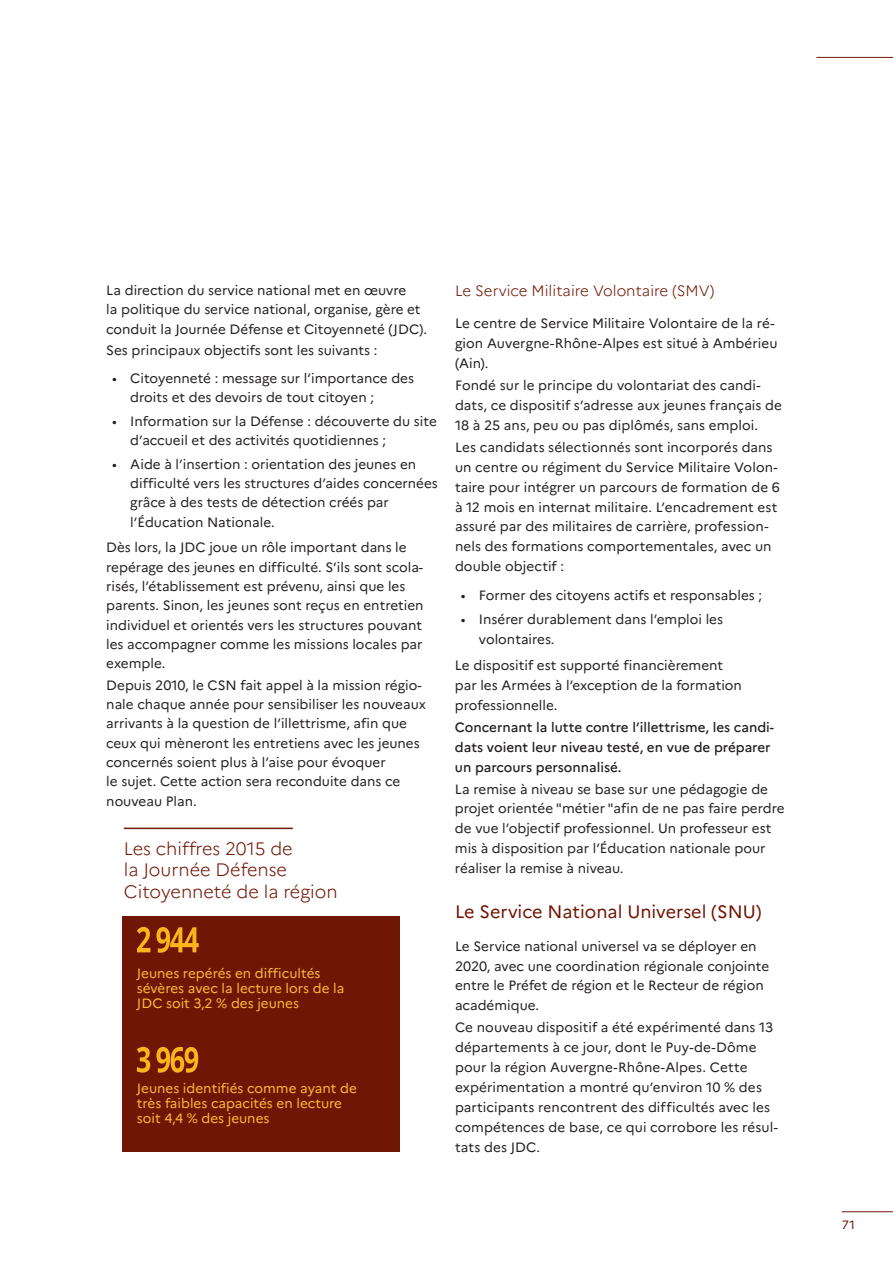
<style>
.page{position:relative;width:893px;height:1263px;background:#fff}
.page>*{position:absolute;margin:0;border:0;box-sizing:border-box;transform-origin:0 0}
.t1{font:300 18px/21.6px "Marianne";color:#701604}
.t2{font:18px "Marianne";color:#701604}
.t3{font:300 15px "Marianne";color:#701604}
.t4{font:13.5px/20px "Marianne";color:#231f20}
.t5{font:13.5px/15px "Marianne";color:#fdbc37}
.t6{font:500 13.5px/20px "Marianne";color:#231f20}
.t7{font:12px "Marianne";color:#701604}
</style>
<div class="page">
<div style="left:122px;top:916px;width:278px;height:236px;background:#701604"></div>
<hr style="left:124px;top:828px;width:169px;height:1px;background:#701604">
<svg style="left:137px;top:927px;width:62px;height:26px"></svg>
<svg style="left:137px;top:1047px;width:61px;height:26px"></svg>
<hr style="left:842px;top:1211px;width:51px;height:1px;background:#701604">
<hr style="left:816px;top:57px;width:77px;height:1px;background:#701604">
<p class="t4" style="left:106px;top:280px;width:322px;line-height:19.4px">La direction du service national met en œuvre<br>la politique du service national, organise, gère et conduit la Journée Défense et Citoyenneté (JDC).</p>
<p class="t4" style="left:106px;top:340px;width:273px">Ses principaux objectifs sont les suivants :</p>
<p class="t4" style="left:130px;top:368px;width:285px;line-height:19.4px;text-indent:-18px">• Citoyenneté : message sur l’importance des droits et des devoirs de tout citoyen ;</p>
<p class="t4" style="left:130px;top:411px;width:308px;line-height:19.4px;text-indent:-18px">• Information sur la Défense : découverte du site d’accueil et des activités quotidiennes ;</p>
<p class="t4" style="left:130px;top:454px;width:309px;line-height:19.4px;text-indent:-18px">• Aide à l’insertion : orientation des jeunes en difficulté vers les structures d’aides concernées grâce à des tests de détection créés par l’Éducation Nationale.</p>
<p class="t4" style="left:106px;top:538px;width:319px;line-height:19.4px">Dès lors, la JDC joue un rôle important dans le repérage des jeunes en difficulté. S’ils sont scola&shy;risés, l’établissement est prévenu, ainsi que les parents. Sinon, les jeunes sont reçus en entretien individuel et orientés vers les structures pouvant les accompagner comme les missions locales par exemple.</p>
<p class="t4" style="left:106px;top:675px;width:321px;line-height:19.4px">Depuis 2010, le CSN fait appel à la mission régio&shy;nale chaque année pour sensibiliser les nouveaux arrivants à la question de l’illettrisme, afin que ceux qui mèneront les entretiens avec les jeunes concernés soient plus à l’aise pour évoquer<br>le sujet. Cette action sera reconduite dans ce nouveau Plan.</p>
<h1 class="t1" style="left:124px;top:837px;width:215px">Les chiffres 2015 de<br>la Journée Défense<br>Citoyenneté de la région</h1>
<p class="t5" style="left:137px;top:965px;width:209px">Jeunes repérés en difficultés sévères avec la lecture lors de la<br>JDC soit 3,2 % des jeunes</p>
<p class="t5" style="left:137px;top:1080px;width:222px">Jeunes identifiés comme ayant de très faibles capacités en lecture soit 4,4 % des jeunes</p>
<p class="t3" style="left:455px;top:281px;width:261px">Le Service Militaire Volontaire (SMV)</p>
<p class="t4" style="left:455px;top:313px;width:324px">Le centre de Service Militaire Volontaire de la ré&shy;gion Auvergne-Rhône-Alpes est situé à Ambérieu (Ain).</p>
<p class="t4" style="left:455px;top:375px;width:329px">Fondé sur le principe du volontariat des candi&shy;dats, ce dispositif s’adresse aux jeunes français de<br>18 à 25 ans, peu ou pas diplômés, sans emploi.</p>
<p class="t4" style="left:455px;top:437px;width:326px">Les candidats sélectionnés sont incorporés dans un centre ou régiment du Service Militaire Volon&shy;taire pour intégrer un parcours de formation de 6 à 12 mois en internat militaire. L’encadrement est assuré par des militaires de carrière, profession&shy;nels des formations comportementales, avec un double objectif :</p>
<p class="t4" style="left:461px;top:585px;width:303px">• Former des citoyens actifs et responsables ;</p>
<p class="t4" style="left:479px;top:609px;width:246px;text-indent:-18px">• Insérer durablement dans l’emploi les volontaires.</p>
<p class="t4" style="left:455px;top:655px;width:288px">Le dispositif est supporté financièrement par les Armées à l’exception de la formation professionnelle.</p>
<p class="t6" style="left:455px;top:717px;width:321px">Concernant la lutte contre l’illettrisme, les candi&shy;dats voient leur niveau testé, en vue de préparer un parcours personnalisé.</p>
<p class="t4" style="left:455px;top:779px;width:331px">La remise à niveau se base sur une pédagogie de projet orientée "métier "afin de ne pas faire perdre de vue l’objectif professionnel. Un professeur est mis à disposition par l’Éducation nationale pour réaliser la remise à niveau.</p>
<h1 class="t2" style="left:455px;top:900px;width:308px">Le Service National Universel (SNU)</h1>
<p class="t4" style="left:455px;top:936px;width:316px">Le Service national universel va se déployer en 2020, avec une coordination régionale conjointe entre le Préfet de région et le Recteur de région académique.</p>
<p class="t4" style="left:455px;top:1017px;width:324px">Ce nouveau dispositif a été expérimenté dans 13 départements à ce jour, dont le Puy-de-Dôme pour la région Auvergne-Rhône-Alpes. Cette expérimentation a montré qu’environ 10 % des participants rencontrent des difficultés avec les compétences de base, ce qui corrobore les résul&shy;tats des JDC.</p>
<p class="t7" style="left:842px;top:1217px;width:15px">71</p>
</div>
